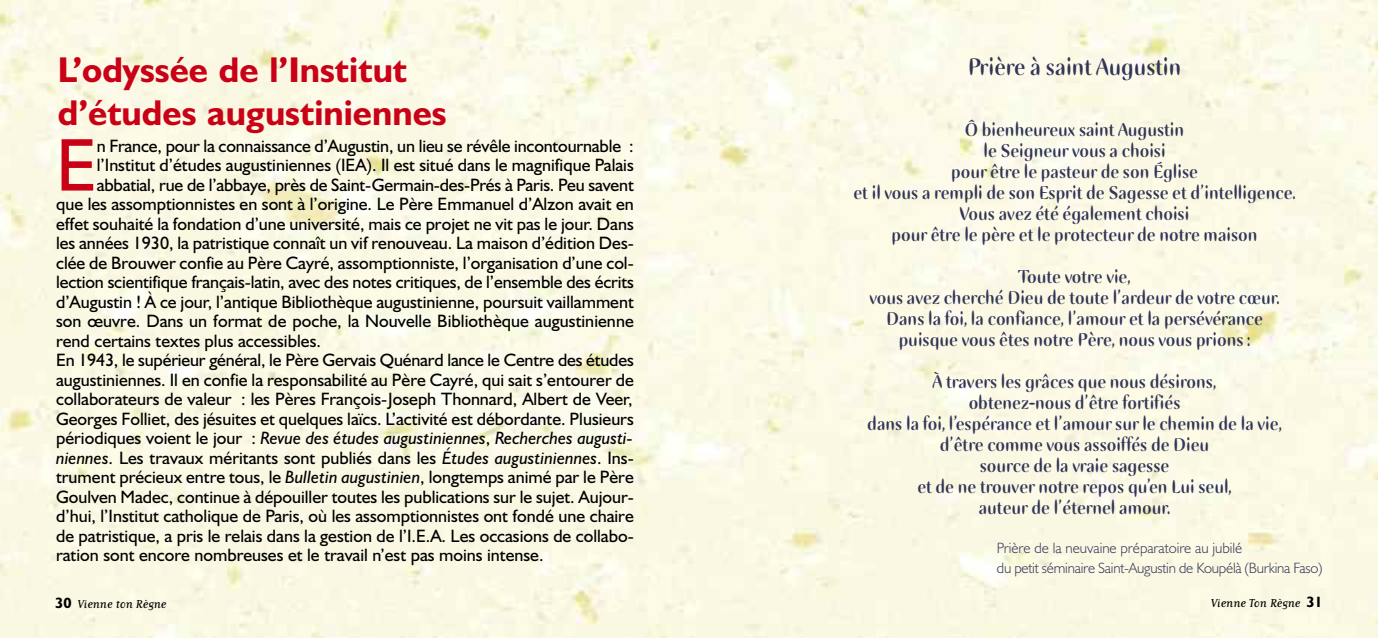
<style>
.page{position:relative;width:1378px;height:638px;background:#fff}
.page>*{position:absolute;margin:0;border:0;box-sizing:border-box;transform-origin:0 0}
.t1{font:75.15px "Humanist 521 BT";color:#ca0016}
.t2{font:700 36px/43.2px "Humanist 521 BT";color:#ca0016}
.t3{font:700 27px "Ellipse ITC";color:#323557}
.t4{font:700 21px/21px "Ellipse ITC";color:#323557;text-align:center}
.t5{font:18px "Humanist 521 BT";color:#000}
.t6{font:italic 18px "Humanist 521 BT";color:#000}
.t7{font:300 15px/19.5px "Humanist 521 BT";letter-spacing:-.01em;color:#323557}
.t8{font:13.5px "Matrix Script";color:#000}
.s1{font-style:normal}
.s2{font-style:italic}
.s3{font-family:"Humanist 521 BT";font-weight:700;font-size:15px}
</style>
<div class="page">
<h2 class="t2" style="left:58px;top:52px;width:390px">L’odyssée de l’Institut d’études augustiniennes</h2>
<h1 class="t1" style="left:56px;top:139px;width:42px">E</h1>
<p class="t5" style="left:97px;top:139px;width:538px">n France, pour la connaissance d’Augustin, un lieu se révêle incontournable :</p>
<p class="t5" style="left:97px;top:159px;width:538px">l’Institut d’études augustiniennes (IEA). Il est situé dans le magnifique Palais</p>
<p class="t5" style="left:97px;top:178px;width:538px">abbatial, rue de l’abbaye, près de Saint-Germain-des-Prés à Paris. Peu savent</p>
<p class="t5" style="left:56px;top:198px;width:579px">que les assomptionnistes en sont à l’origine. Le Père Emmanuel d’Alzon avait en</p>
<p class="t5" style="left:56px;top:217px;width:579px">effet souhaité la fondation d’une université, mais ce projet ne vit pas le jour. Dans</p>
<p class="t5" style="left:56px;top:237px;width:579px">les années 1930, la patristique connaît un vif renouveau. La maison d’édition Des-</p>
<p class="t5" style="left:56px;top:256px;width:579px">clée de Brouwer confie au Père Cayré, assomptionniste, l’organisation d’une col-</p>
<p class="t5" style="left:56px;top:276px;width:579px">lection scientifique français-latin, avec des notes critiques, de l’ensemble des écrits</p>
<p class="t5" style="left:56px;top:295px;width:579px">d’Augustin ! À ce jour, l’antique Bibliothèque augustinienne, poursuit vaillamment</p>
<p class="t5" style="left:56px;top:315px;width:579px">son œuvre. Dans un format de poche, la Nouvelle Bibliothèque augustinienne</p>
<p class="t5" style="left:56px;top:334px;width:266px">rend certains textes plus accessibles.</p>
<p class="t5" style="left:56px;top:354px;width:579px">En 1943, le supérieur général, le Père Gervais Quénard lance le Centre des études</p>
<p class="t5" style="left:56px;top:373px;width:579px">augustiniennes. Il en confie la responsabilité au Père Cayré, qui sait s’entourer de</p>
<p class="t5" style="left:56px;top:393px;width:578px">collaborateurs de valeur : les Pères François-Joseph Thonnard, Albert de Veer,</p>
<p class="t5" style="left:56px;top:412px;width:579px">Georges Folliet, des jésuites et quelques laïcs. L’activité est débordante. Plusieurs</p>
<p class="t6" style="left:56px;top:432px;width:578px"><span class="s1">périodiques voient le jour :</span> Revue des études augustiniennes<span class="s1">,</span> Recherches augusti-</p>
<p class="t5" style="left:56px;top:451px;width:579px"><span class="s2">niennes</span>. Les travaux méritants sont publiés dans les <span class="s2">Études augustiniennes</span>. Ins-</p>
<p class="t5" style="left:56px;top:471px;width:579px">trument précieux entre tous, le <span class="s2">Bulletin augustinien</span>, longtemps animé par le Père</p>
<p class="t5" style="left:56px;top:490px;width:579px">Goulven Madec, continue à dépouiller toutes les publications sur le sujet. Aujour-</p>
<p class="t5" style="left:56px;top:510px;width:579px">d’hui, l’Institut catholique de Paris, où les assomptionnistes ont fondé une chaire</p>
<p class="t5" style="left:56px;top:529px;width:579px">de patristique, a pris le relais dans la gestion de l’I.E.A. Les occasions de collabo-</p>
<p class="t5" style="left:56px;top:549px;width:489px">ration sont encore nombreuses et le travail n’est pas moins intense.</p>
<h3 class="t3" style="left:968px;top:56px;width:215px">Prière à saint Augustin</h3>
<p class="t4" style="left:853px;top:120px;width:444px">Ô bienheureux saint Augustin<br>le Seigneur vous a choisi<br>pour être le pasteur de son Église<br>et il vous a rempli de son Esprit de Sagesse et d’intelligence.<br>Vous avez été également choisi<br>pour être le père et le protecteur de notre maison</p>
<p class="t4" style="left:869px;top:267px;width:412px">Toute votre vie,<br>vous avez cherché Dieu de toute l’ardeur de votre cœur.<br>Dans la foi, la confiance, l’amour et la persévérance puisque vous êtes notre Père, nous vous prions :</p>
<p class="t4" style="left:867px;top:372px;width:416px">À travers les grâces que nous désirons,<br>obtenez-nous d’être fortifiés<br>dans la foi, l’espérance et l’amour sur le chemin de la vie, d’être comme vous assoiffés de Dieu<br>source de la vraie sagesse<br>et de ne trouver notre repos qu’en Lui seul,<br>auteur de l’éternel amour.</p>
<p class="t7" style="left:997px;top:540px;width:327px">Prière de la neuvaine préparatoire au jubilé<br>du petit séminaire Saint-Augustin de Koupélà (Burkina Faso)</p>
<p class="t8" style="left:55px;top:595px;width:113px"><span class="s3">30</span> Vienne ton Règne</p>
<p class="t8" style="left:1211px;top:594px;width:113px">Vienne Ton Règne <span class="s3">31</span></p>
</div>
